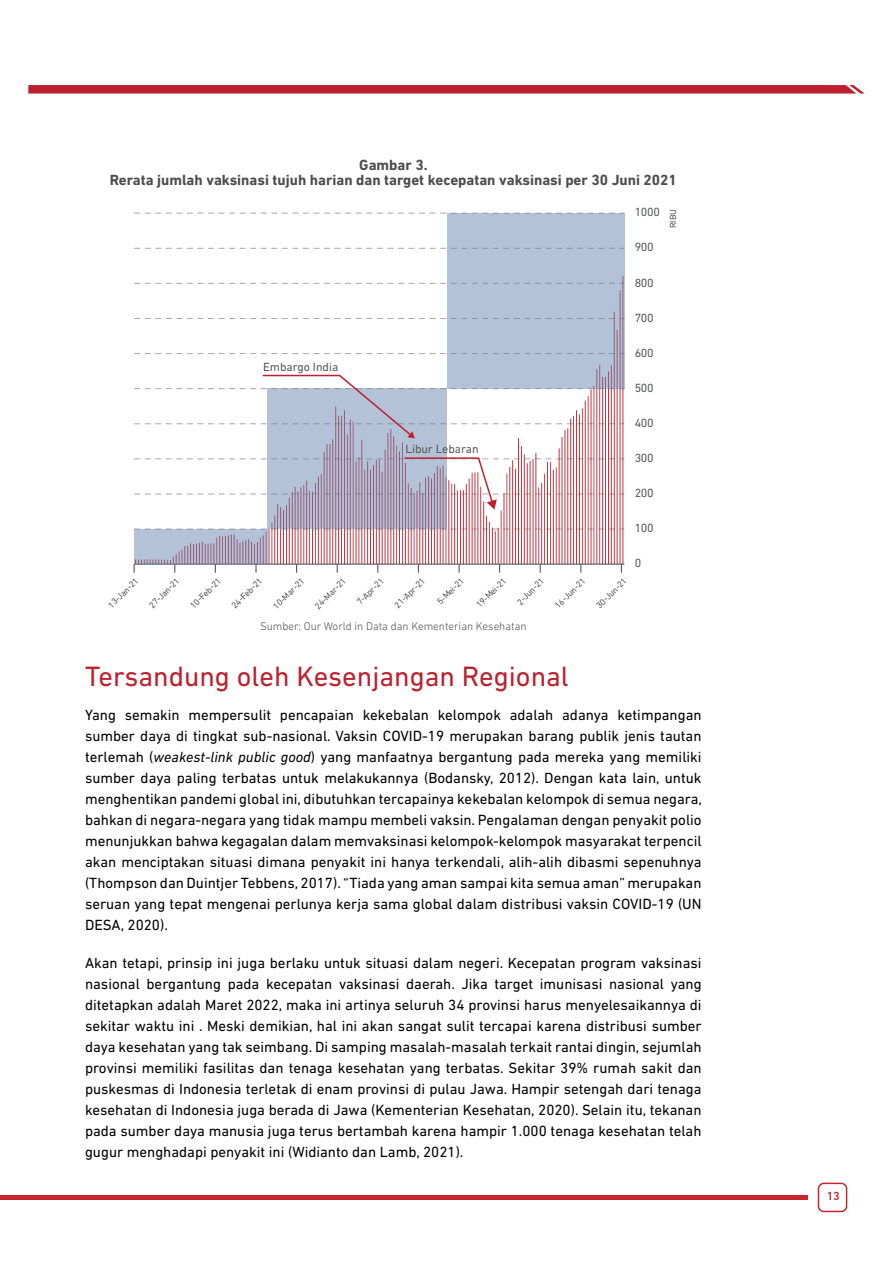
<style>
.page{position:relative;width:893px;height:1263px;background:#fff}
.page>*{position:absolute;margin:0;border:0;box-sizing:border-box;transform-origin:0 0}
.t1{font:28.5px "DIN Next LT Pro";color:#bd202e}
.t2{font:15px/21px "DIN Next LT Pro";color:#000;text-align:justify}
.t3{font:700 15px/15px "DIN Next LT Pro";color:#4d4d4f;text-align:center}
.t4{font:12px "DIN Next LT Pro";letter-spacing:-.02em;color:#58595b}
.t5{font:12px "DIN Next LT Pro";color:#58595b}
.t6{font:500 12px "DIN Next LT Pro";color:#ca2433}
.t7{font:300 11.25px "DIN Next LT Pro";color:#4d4d4f}
.t8{font:9px "DIN Next LT Pro";color:#58595b}
.s1{font-style:italic}
</style>
<div class="page">
<svg style="left:28px;top:85px;width:837px;height:9px;background:#c12e3b"></svg>
<hr style="left:0;top:1195px;width:808px;height:4px;background:#ca2433">
<div style="left:818px;top:1182px;width:29px;height:30px;border:2px solid #ca2433;border-radius:5px"></div>
<svg style="left:134px;top:248px;width:312px;height:1px"></svg>
<svg style="left:134px;top:213px;width:312px;height:1px"></svg>
<svg style="left:135px;top:282px;width:488px;height:281px"></svg>
<hr style="left:134px;top:563px;width:490px;height:2px;background:#58595b">
<svg style="left:255px;top:564px;width:2px;height:9px"></svg>
<div style="left:447px;top:213px;width:177px;height:176px;background:#b4c2d7"></div>
<svg style="left:267px;top:438px;width:180px;height:91px;background:#adacc3"></svg>
<svg style="left:134px;top:529px;width:133px;height:34px;background:#aeb0c7"></svg>
<svg style="left:134px;top:457px;width:490px;height:53px"></svg>
<svg style="left:134px;top:374px;width:490px;height:64px"></svg>
<p class="t3" style="left:110px;top:157px;width:569px">Gambar 3.<br>Rerata jumlah vaksinasi tujuh harian dan target kecepatan vaksinasi per 30 Juni 2021</p>
<p class="t4" style="left:635px;top:205px;width:27px">1000</p>
<p class="t8" style="left:668px;top:228px;width:21px;rotate:-90deg">RIBU</p>
<p class="t4" style="left:635px;top:240px;width:21px">900</p>
<p class="t4" style="left:635px;top:276px;width:21px">800</p>
<p class="t4" style="left:635px;top:311px;width:21px">700</p>
<p class="t5" style="left:263px;top:360px;width:77px">Embargo India</p>
<p class="t5" style="left:405px;top:442px;width:75px">Libur Lebaran</p>
<p class="t4" style="left:635px;top:346px;width:21px">600</p>
<p class="t4" style="left:635px;top:381px;width:21px">500</p>
<p class="t4" style="left:635px;top:416px;width:21px">400</p>
<p class="t4" style="left:635px;top:451px;width:21px">300</p>
<p class="t4" style="left:635px;top:486px;width:21px">200</p>
<p class="t4" style="left:635px;top:521px;width:21px">100</p>
<p class="t8" style="left:106px;top:603px;width:41px;rotate:-45deg">13-Jan-21</p>
<p class="t8" style="left:147px;top:603px;width:41px;rotate:-45deg">27-Jan-21</p>
<p class="t8" style="left:188px;top:603px;width:41px;rotate:-45deg">10-Feb-21</p>
<p class="t8" style="left:229px;top:603px;width:41px;rotate:-45deg">24-Feb-21</p>
<p class="t8" style="left:271px;top:604px;width:42px;rotate:-45deg">10-Mar-21</p>
<p class="t8" style="left:313px;top:604px;width:42px;rotate:-45deg">24-Mar-21</p>
<p class="t8" style="left:355px;top:599px;width:36px;rotate:-45deg">7-Apr-21</p>
<p class="t8" style="left:392px;top:603px;width:41px;rotate:-45deg">21-Apr-21</p>
<p class="t8" style="left:435px;top:599px;width:36px;rotate:-45deg">5-Mei-21</p>
<p class="t8" style="left:474px;top:603px;width:40px;rotate:-45deg">19-Mei-21</p>
<p class="t8" style="left:515px;top:600px;width:36px;rotate:-45deg">2-Jun-21</p>
<p class="t8" style="left:553px;top:603px;width:41px;rotate:-45deg">16-Jun-21</p>
<p class="t8" style="left:594px;top:603px;width:41px;rotate:-45deg">30-Jun-21</p>
<p class="t7" style="left:260px;top:620px;width:268px">Sumber: Our World in Data dan Kementerian Kesehatan</p>
<p class="t4" style="left:635px;top:556px;width:8px">0</p>
<h1 class="t1" style="left:85px;top:660px;width:485px">Tersandung oleh Kesenjangan Regional</h1>
<p class="t2" style="left:85px;top:704px;width:618px">Yang semakin mempersulit pencapaian kekebalan kelompok adalah adanya ketimpangan sumber daya di tingkat sub-nasional. Vaksin COVID-19 merupakan barang publik jenis tautan terlemah (<span class="s1">weakest-link public good</span>) yang manfaatnya bergantung pada mereka yang memiliki sumber daya paling terbatas untuk melakukannya (Bodansky, 2012). Dengan kata lain, untuk menghentikan pandemi global ini, dibutuhkan tercapainya kekebalan kelompok di semua negara, bahkan di negara-negara yang tidak mampu membeli vaksin. Pengalaman dengan penyakit polio menunjukkan bahwa kegagalan dalam memvaksinasi kelompok-kelompok masyarakat terpencil akan menciptakan situasi dimana penyakit ini hanya terkendali, alih-alih dibasmi sepenuhnya (Thompson dan Duintjer Tebbens, 2017). “Tiada yang aman sampai kita semua aman” merupakan seruan yang tepat mengenai perlunya kerja sama global dalam distribusi vaksin COVID-19 (UN DESA, 2020).</p>
<p class="t2" style="left:85px;top:952px;width:618px">Akan tetapi, prinsip ini juga berlaku untuk situasi dalam negeri. Kecepatan program vaksinasi nasional bergantung pada kecepatan vaksinasi daerah. Jika target imunisasi nasional yang ditetapkan adalah Maret 2022, maka ini artinya seluruh 34 provinsi harus menyelesaikannya di sekitar waktu ini . Meski demikian, hal ini akan sangat sulit tercapai karena distribusi sumber daya kesehatan yang tak seimbang. Di samping masalah-masalah terkait rantai dingin, sejumlah provinsi memiliki fasilitas dan tenaga kesehatan yang terbatas. Sekitar 39% rumah sakit dan puskesmas di Indonesia terletak di enam provinsi di pulau Jawa. Hampir setengah dari tenaga kesehatan di Indonesia juga berada di Jawa (Kementerian Kesehatan, 2020). Selain itu, tekanan pada sumber daya manusia juga terus bertambah karena hampir 1.000 tenaga kesehatan telah gugur menghadapi penyakit ini (Widianto dan Lamb, 2021).</p>
<p class="t6" style="left:827px;top:1189px;width:15px">13</p>
</div>
